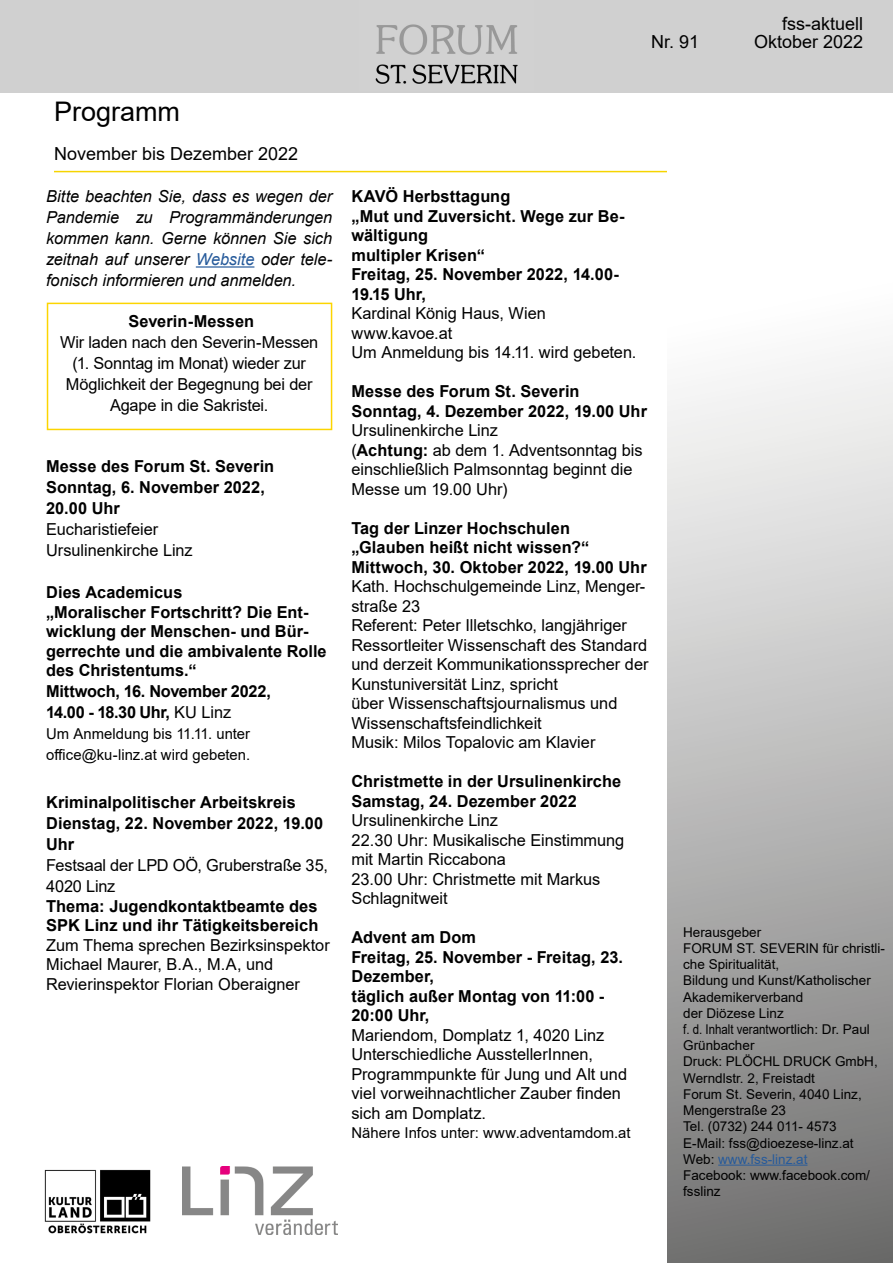
<style>
.page{position:relative;width:893px;height:1263px;background:#fff}
.page>*{position:absolute;margin:0;border:0;box-sizing:border-box;transform-origin:0 0}
.t1{font:27px "Arial";color:#000}
.t2{font:18px "Arial";color:#000}
.t3{font:16.5px/19.5px "Arial";letter-spacing:-.005em;color:#000}
.t4{font:700 16.5px/19.5px "Arial";color:#000}
.t5{font:italic 16.5px/21px "Arial";color:#000;text-align:justify}
.t6{font:15px/21px "Arial";color:#000}
.t7{font:13.5px/16.2px "Arial";color:#000}
.s1{color:#275b9b}
.s2{font-weight:400}
.s3{font-weight:700}
</style>
<div class="page">
<div style="left:668px;top:151px;width:225px;height:1112px;background:linear-gradient(to bottom,#fff,#747373)"></div>
<div style="left:0;top:0;width:893px;height:92px;background:#d0d0d0"></div>
<img style="left:375px;top:24px;width:143px;height:60px">
<hr style="left:718px;top:1164px;width:89px;height:1px;background:#275b9b">
<img style="left:44px;top:1169px;width:107px;height:65px">
<img style="left:183px;top:1167px;width:155px;height:67px">
<hr style="left:54px;top:171px;width:613px;height:1px;background:#f6d400">
<hr style="left:196px;top:266px;width:58px;height:2px;background:#275b9b">
<div style="left:47px;top:303px;width:285px;height:127px;border:2px solid #fcd500"></div>
<p class="t2" style="left:782px;top:11px;width:83px">fss-aktuell</p>
<p class="t2" style="left:651px;top:29px;width:50px">Nr. 91</p>
<p class="t2" style="left:754px;top:29px;width:111px">Oktober 2022</p>
<h1 class="t1" style="left:54px;top:93px;width:128px">Programm</h1>
<p class="t2" style="left:54px;top:141px;width:246px">November bis Dezember 2022</p>
<p class="t5" style="left:46px;top:186px;width:288px">Bitte beachten Sie, dass es wegen der Pandemie zu Programmänderungen kommen kann. Gerne können Sie sich zeitnah auf unserer <span class="s1">Website</span> oder tele&shy;fonisch informieren und anmelden.</p>
<p class="t4" style="left:129px;top:311px;width:127px">Severin-Messen</p>
<p class="t3" style="left:60px;top:331px;width:260px;line-height:21px;text-align:center">Wir laden nach den Severin-Messen (1. Sonntag im Monat) wieder zur<br>Möglichkeit der Begegnung bei der<br>Agape in die Sakristei.</p>
<p class="t4" style="left:46px;top:456px;width:230px;line-height:21px">Messe des Forum St. Severin<br>Sonntag, 6. November 2022,<br>20.00 Uhr</p>
<p class="t3" style="left:46px;top:519px;width:148px;line-height:21px">Eucharistiefeier<br>Ursulinenkirche Linz</p>
<p class="t4" style="left:46px;top:583px;width:282px">Dies Academicus<br>„Moralischer Fortschritt? Die Ent&shy;wicklung der Menschen- und Bür&shy;gerrechte und die ambivalente Rolle des Christentums.“</p>
<p class="t4" style="left:46px;top:681px;width:226px;line-height:21px">Mittwoch, 16. November 2022,<br>14.00 - 18.30 Uhr, <span class="s2">KU Linz</span></p>
<p class="t6" style="left:46px;top:723px;width:206px">Um Anmeldung bis 11.11. unter office@ku-linz.at wird gebeten.</p>
<p class="t4" style="left:46px;top:792px;width:279px;line-height:21px">Kriminalpolitischer Arbeitskreis<br>Dienstag, 22. November 2022, 19.00<br>Uhr</p>
<p class="t3" style="left:46px;top:855px;width:283px;line-height:21px">Festsaal der LPD OÖ, Gruberstraße 35,<br>4020 Linz</p>
<p class="t4" style="left:46px;top:896px;width:274px">Thema: Jugendkontaktbeamte des<br>SPK Linz und ihr Tätigkeitsbereich</p>
<p class="t3" style="left:46px;top:935px;width:285px">Zum Thema sprechen Bezirksinspektor<br>Michael Maurer, B.A., M.A, und<br>Revierinspektor Florian Oberaigner</p>
<p class="t4" style="left:351px;top:187px;width:275px">KAVÖ Herbsttagung<br>„Mut und Zuversicht. Wege zur Be&shy;wältigung<br>multipler Krisen“<br>Freitag, 25. November 2022, 14.00-<br>19.15 Uhr,</p>
<p class="t3" style="left:351px;top:304px;width:286px">Kardinal König Haus, Wien www.kavoe.at<br>Um Anmeldung bis 14.11. wird gebeten.</p>
<p class="t4" style="left:351px;top:382px;width:297px">Messe des Forum St. Severin<br>Sonntag, 4. Dezember 2022, 19.00 Uhr</p>
<p class="t3" style="left:351px;top:421px;width:293px">Ursulinenkirche Linz<br>(<span class="s3">Achtung:</span> ab dem 1. Adventsonntag bis einschließlich Palmsonntag beginnt die<br>Messe um 19.00 Uhr)</p>
<p class="t4" style="left:351px;top:518px;width:297px">Tag der Linzer Hochschulen „Glauben heißt nicht wissen?“<br>Mittwoch, 30. Oktober 2022, 19.00 Uhr</p>
<p class="t3" style="left:351px;top:577px;width:299px">Kath. Hochschulgemeinde Linz, Menger&shy;straße 23<br>Referent: Peter Illetschko, langjähriger Ressortleiter Wissenschaft des Standard und derzeit Kommunikationssprecher der Kunstuniversität Linz, spricht<br>über Wissenschaftsjournalismus und Wissenschaftsfeindlichkeit<br>Musik: Milos Topalovic am Klavier</p>
<p class="t4" style="left:351px;top:772px;width:271px">Christmette in der Ursulinenkirche<br>Samstag, 24. Dezember 2022</p>
<p class="t3" style="left:351px;top:811px;width:274px">Ursulinenkirche Linz<br>22.30 Uhr: Musikalische Einstimmung mit Martin Riccabona<br>23.00 Uhr: Christmette mit Markus<br>Schlagnitweit</p>
<p class="t4" style="left:351px;top:928px;width:273px">Advent am Dom<br>Freitag, 25. November - Freitag, 23.<br>Dezember,<br>täglich außer Montag von 11:00 -<br>20:00 Uhr,</p>
<p class="t3" style="left:351px;top:1025px;width:277px">Mariendom, Domplatz 1, 4020 Linz<br>Unterschiedliche AusstellerInnen,<br>Programmpunkte für Jung und Alt und viel vorweihnachtlicher Zauber finden sich am Domplatz.</p>
<p class="t6" style="left:351px;top:1122px;width:281px">Nähere Infos unter: www.adventamdom.at</p>
<p class="t7" style="left:683px;top:924px;width:203px">Herausgeber<br>FORUM ST. SEVERIN für christli&shy;che Spiritualität,<br>Bildung und Kunst/Katholischer<br>Akademikerverband<br>der Diözese Linz<br>f. d. Inhalt verantwortlich: Dr. Paul<br>Grünbacher<br>Druck: PLÖCHL DRUCK GmbH,<br>Werndlstr. 2, Freistadt<br>Forum St. Severin, 4040 Linz,<br>Mengerstraße 23<br>Tel. (0732) 244 011- 4573<br>E-Mail: fss@dioezese-linz.at<br>Web: <span class="s1">www.fss-linz.at<br></span>Facebook: www.facebook.com/ fsslinz</p>
</div>
